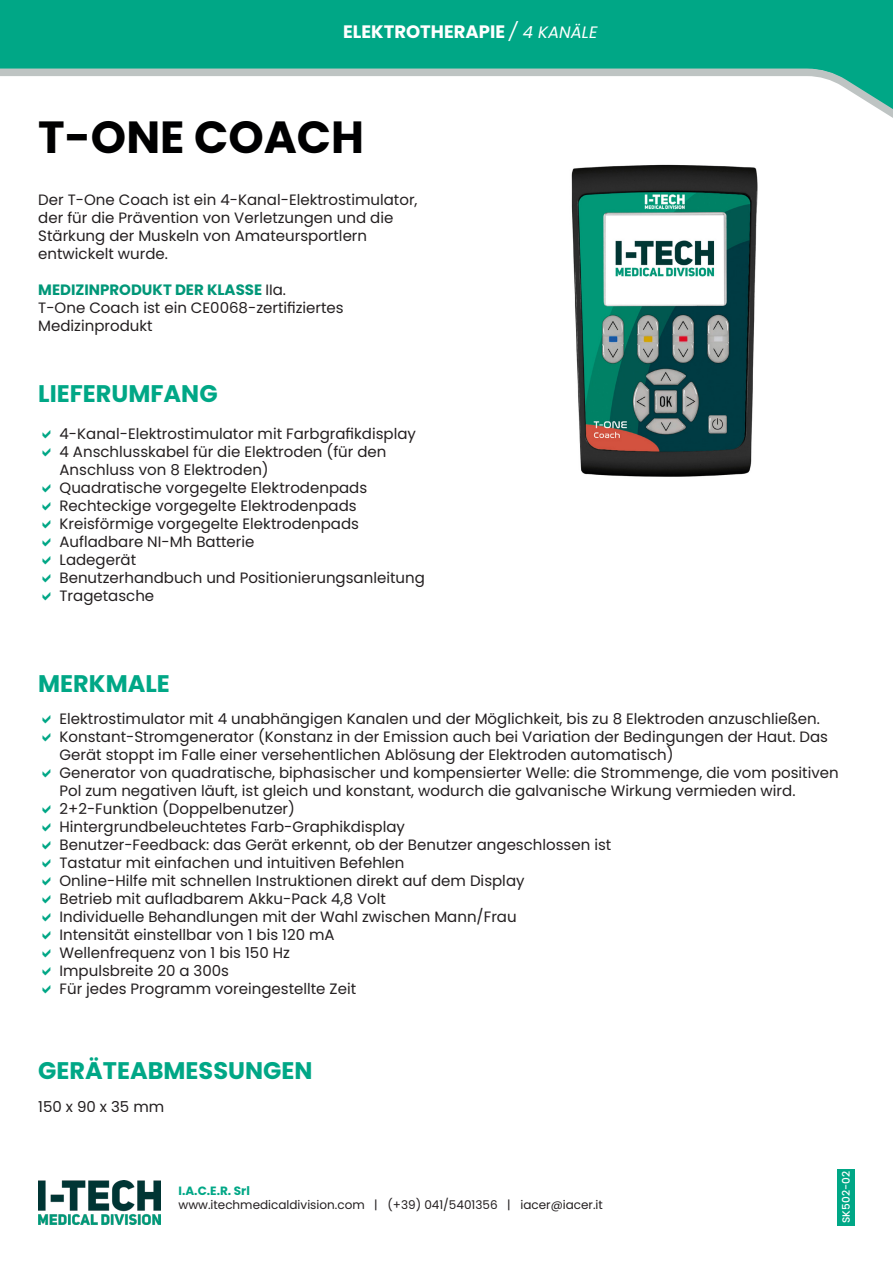
<style>
.page{position:relative;width:893px;height:1263px;background:#fff}
.page>*{position:absolute;margin:0;border:0;box-sizing:border-box;transform-origin:0 0}
.t1{font:700 45px "Poppins";color:#000001}
.t2{font:700 24px "Poppins";color:#00a786}
.t3{font:700 18px "Poppins";color:#fff}
.t4{font:15px/18px "Poppins";color:#231f20}
.t5{font:700 15px "Poppins";color:#009778}
.t6{font:12px "Poppins";color:#231f20}
.t7{font:700 12px "Poppins";color:#00a786}
.t8{font:500 10.5px "Poppins";color:#fff}
.s1{font-weight:400;font-style:italic}
.s2{font-weight:400;font-style:italic;font-size:16.5px}
.s3{font-weight:400;color:#231f20}
</style>
<div class="page">
<div style="left:0;top:0;width:893px;height:65px;background:#00a786"></div>
<svg style="left:0;top:65px;width:893px;height:53px"></svg>
<div style="left:837px;top:1168px;width:18px;height:57px;background:#00a786"></div>
<img style="left:571px;top:164px;width:187px;height:313px">
<img style="left:38px;top:1180px;width:123px;height:45px">
<p class="t3" style="left:343px;top:21px;width:256px">ELEKTROTHERAPIE <span class="s1">/</span> <span class="s2">4 KANÄLE</span></p>
<p class="t1" style="left:38px;top:111px;width:327px">T-ONE COACH</p>
<p class="t4" style="left:38px;top:191px;width:381px">Der T-One Coach ist ein 4-Kanal-Elektrostimulator, der für die Prävention von Verletzungen und die Stärkung der Muskeln von Amateursportlern entwickelt wurde.</p>
<p class="t5" style="left:38px;top:281px;width:249px">MEDIZINPRODUKT DER KLASSE <span class="s3">IIa.</span></p>
<p class="t4" style="left:38px;top:298px;width:307px">T-One Coach ist ein CE0068-zertifiziertes<br>Medizinprodukt</p>
<p class="t2" style="left:38px;top:379px;width:181px">LIEFERUMFANG</p>
<p class="t4" style="left:60px;top:425px;width:358px">4-Kanal-Elektrostimulator mit Farbgrafikdisplay</p>
<p class="t4" style="left:60px;top:443px;width:329px">4 Anschlusskabel für die Elektroden (für den<br>Anschluss von 8 Elektroden)</p>
<p class="t4" style="left:60px;top:479px;width:309px">Quadratische vorgegelte Elektrodenpads</p>
<p class="t4" style="left:60px;top:497px;width:299px">Rechteckige vorgegelte Elektrodenpads</p>
<p class="t4" style="left:60px;top:515px;width:301px">Kreisförmige vorgegelte Elektrodenpads</p>
<p class="t4" style="left:60px;top:533px;width:196px">Aufladbare NI-Mh Batterie</p>
<p class="t4" style="left:60px;top:551px;width:78px">Ladegerät</p>
<p class="t4" style="left:60px;top:569px;width:367px">Benutzerhandbuch und Positionierungsanleitung</p>
<p class="t4" style="left:60px;top:587px;width:96px">Tragetasche</p>
<p class="t2" style="left:38px;top:670px;width:133px">MERKMALE</p>
<p class="t4" style="left:60px;top:710px;width:762px">Elektrostimulator mit 4 unabhängigen Kanalen und der Möglichkeit, bis zu 8 Elektroden anzuschließen.</p>
<p class="t4" style="left:60px;top:728px;width:770px">Konstant-Stromgenerator (Konstanz in der Emission auch bei Variation der Bedingungen der Haut. Das<br>Gerät stoppt im Falle einer versehentlichen Ablösung der Elektroden automatisch)</p>
<p class="t4" style="left:60px;top:764px;width:781px">Generator von quadratische, biphasischer und kompensierter Welle: die Strommenge, die vom positiven<br>Pol zum negativen läuft, ist gleich und konstant, wodurch die galvanische Wirkung vermieden wird.</p>
<p class="t4" style="left:60px;top:800px;width:237px">2+2-Funktion (Doppelbenutzer)</p>
<p class="t4" style="left:60px;top:818px;width:347px">Hintergrundbeleuchtetes Farb-Graphikdisplay</p>
<p class="t4" style="left:60px;top:836px;width:553px">Benutzer-Feedback: das Gerät erkennt, ob der Benutzer angeschlossen ist</p>
<p class="t4" style="left:60px;top:854px;width:347px">Tastatur mit einfachen und intuitiven Befehlen</p>
<p class="t4" style="left:60px;top:872px;width:467px">Online-Hilfe mit schnellen Instruktionen direkt auf dem Display</p>
<p class="t4" style="left:60px;top:890px;width:328px">Betrieb mit aufladbarem Akku-Pack 4,8 Volt</p>
<p class="t4" style="left:60px;top:908px;width:459px">Individuelle Behandlungen mit der Wahl zwischen Mann/Frau</p>
<p class="t4" style="left:60px;top:926px;width:277px">Intensität einstellbar von 1 bis 120 mA</p>
<p class="t4" style="left:60px;top:944px;width:232px">Wellenfrequenz von 1 bis 150 Hz</p>
<p class="t4" style="left:60px;top:962px;width:171px">Impulsbreite 20 a 300s</p>
<p class="t4" style="left:60px;top:980px;width:298px">Für jedes Programm voreingestellte Zeit</p>
<p class="t2" style="left:38px;top:1057px;width:276px">GERÄTEABMESSUNGEN</p>
<p class="t4" style="left:38px;top:1097px;width:128px">150 x 90 x 35 mm</p>
<p class="t7" style="left:179px;top:1183px;width:73px">I.A.C.E.R. Srl</p>
<p class="t6" style="left:179px;top:1198px;width:426px">www.itechmedicaldivision.com | (+39) 041/5401356 | iacer@iacer.it</p>
<p class="t8" style="left:840px;top:1223px;width:53px;rotate:-90deg">SK502-02</p>
</div>
